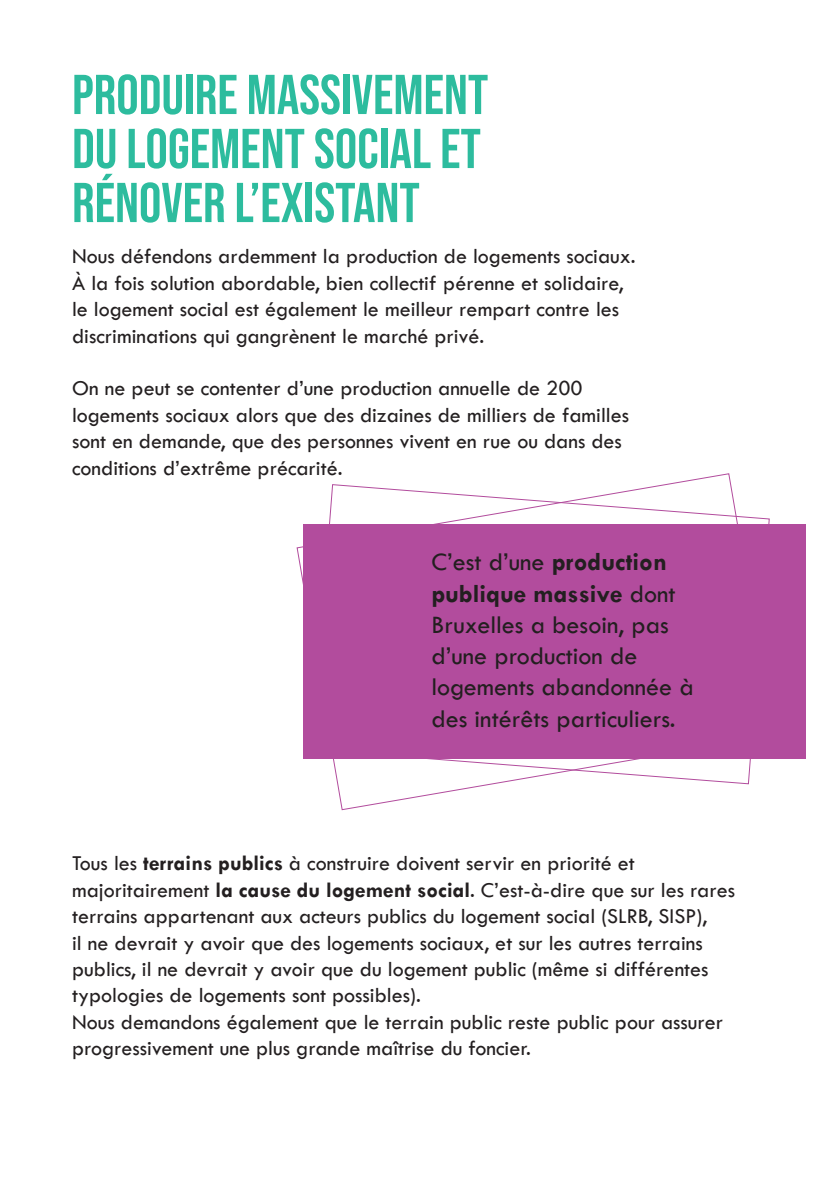
<style>
.page{position:relative;width:840px;height:1191px;background:#fff}
.page>*{position:absolute;margin:0;border:0;box-sizing:border-box;transform-origin:0 0}
.t1{font:56px/54px "Bebas Neue";color:#2dbc9e}
.t2{font:26px/31.2px "Tw Cen";color:#231f20}
.t3{font:22px/26.4px "Tw Cen";color:#231f20}
.s1{font-weight:700}
</style>
<div class="page">
<div style="left:303px;top:524px;width:502px;height:235px;background:#b24c9d"></div>
<svg style="left:329px;top:483px;width:440px;height:302px"></svg>
<p class="t1" style="left:72px;top:67px;width:417px">PRODUIRE MASSIVEMENT<br>DU LOGEMENT SOCIAL ET<br>RÉNOVER L’EXISTANT</p>
<p class="t3" style="left:72px;top:243px;width:564px">Nous défendons ardemment la production de logements sociaux.<br>À la fois solution abordable, bien collectif pérenne et solidaire, le logement social est également le meilleur rempart contre les discriminations qui gangrènent le marché privé.</p>
<p class="t3" style="left:72px;top:375px;width:558px">On ne peut se contenter d’une production annuelle de 200 logements sociaux alors que des dizaines de milliers de familles sont en demande, que des personnes vivent en rue ou dans des conditions d’extrême précarité.</p>
<p class="t2" style="left:431px;top:546px;width:264px">C’est d’une <span class="s1">production publique massive</span> dont<br>Bruxelles a besoin, pas d’une production de logements abandonnée à des intérêts particuliers.</p>
<p class="t3" style="left:72px;top:850px;width:664px">Tous les <span class="s1">terrains publics</span> à construire doivent servir en priorité et majoritairement <span class="s1">la cause du logement social</span>. C’est-à-dire que sur les rares terrains appartenant aux acteurs publics du logement social (SLRB, SISP),<br>il ne devrait y avoir que des logements sociaux, et sur les autres terrains publics, il ne devrait y avoir que du logement public (même si différentes typologies de logements sont possibles).</p>
<p class="t3" style="left:72px;top:1008px;width:652px">Nous demandons également que le terrain public reste public pour assurer progressivement une plus grande maîtrise du foncier.</p>
</div>
